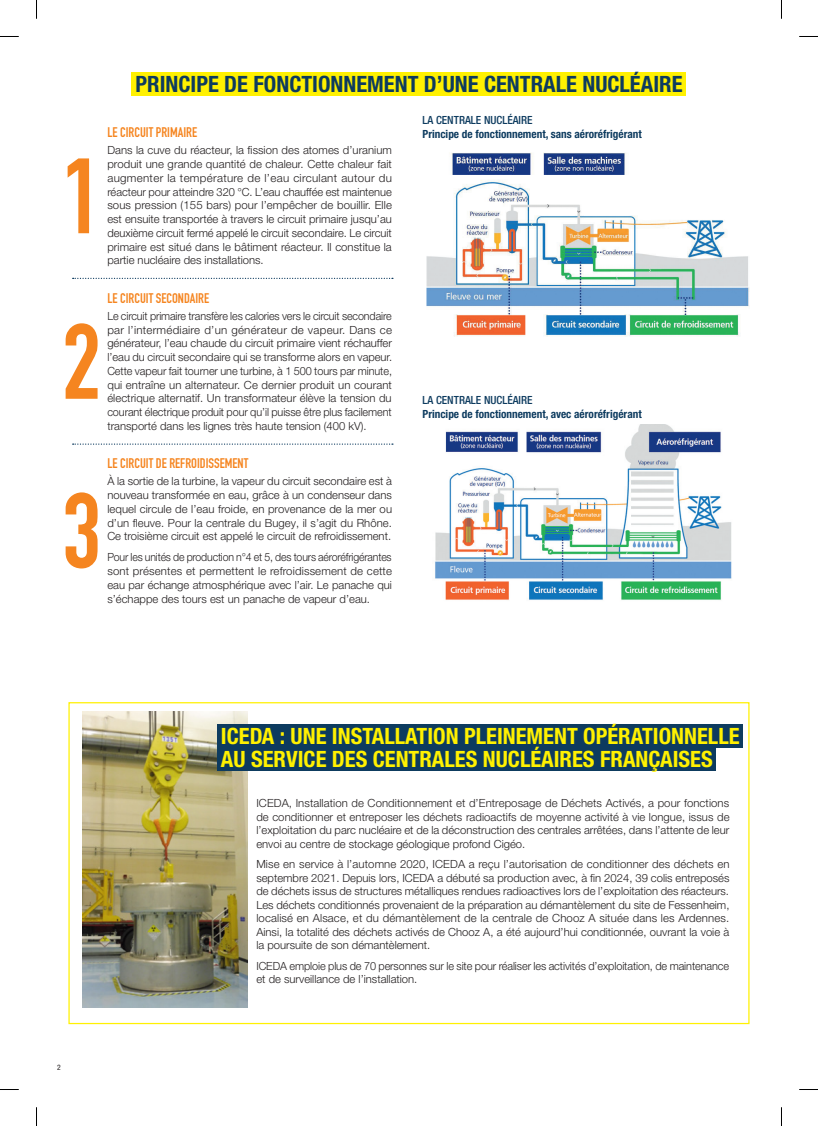
<style>
.page{position:relative;width:818px;height:1126px;background:#fff}
.page>*{position:absolute;margin:0;border:0;box-sizing:border-box;transform-origin:0 0}
.t1{font:105px "DIN Engschrift LT Pro";color:#f58520}
.t2{font:700 condensed 22.5px "Helvetica Neue LT Pro";color:#fff101}
.t3{font:700 condensed 22.5px "Helvetica Neue LT Pro";color:#0d3b5f}
.t4{font:13.75px "DIN Engschrift LT Pro";color:#f58520}
.t5{font:300 11.25px/13.8px "Helvetica Neue LT Pro";color:#231f20;text-align:justify}
.t6{font:300 11.25px/13.8px "Helvetica Neue LT Pro";color:#231f20;text-align:justify;scale:.96 1}
.t7{font:300 11.25px/13.8px "Helvetica Neue LT Pro";color:#231f20;text-align:justify;scale:.94 1}
.t8{font:700 condensed 11.25px "Helvetica Neue LT Pro";color:#0d3b5f}
.t9{font:500 condensed 11.25px "Helvetica Neue LT Pro";color:#0d3b5f}
.t10{font:condensed 7.5px "Helvetica Neue LT Pro";color:#231f20}
</style>
<div class="page">
<div style="left:132px;top:72px;width:553px;height:23px;background:#fff101"></div>
<img style="left:426px;top:152px;width:324px;height:185px">
<img style="left:435px;top:424px;width:297px;height:176px">
<svg style="left:73px;top:278px;width:320px;height:1px"></svg>
<svg style="left:73px;top:443px;width:320px;height:1px"></svg>
<img style="left:82px;top:711px;width:165px;height:296px">
<div style="left:217px;top:724px;width:525px;height:23px;background:#0d3b5f"></div>
<div style="left:217px;top:747px;width:498px;height:23px;background:#0d3b5f"></div>
<svg style="left:0;top:36px;width:19px;height:1px"></svg>
<svg style="left:799px;top:36px;width:18px;height:1px"></svg>
<svg style="left:0;top:1089px;width:19px;height:1px"></svg>
<svg style="left:799px;top:1089px;width:18px;height:1px"></svg>
<svg style="left:36px;top:0;width:1px;height:19px"></svg>
<svg style="left:36px;top:1107px;width:1px;height:18px"></svg>
<p class="t1" style="left:62px;top:135px;width:41px">1</p>
<p class="t3" style="left:135px;top:70px;width:548px">PRINCIPE DE FONCTIONNEMENT D’UNE CENTRALE NUCLÉAIRE</p>
<p class="t4" style="left:107px;top:124px;width:91px">LE CIRCUIT PRIMAIRE</p>
<p class="t5" style="left:107px;top:143px;width:286px">Dans la cuve du réacteur, la fission des atomes d’uranium produit une grande quantité de chaleur. Cette chaleur fait augmenter la température de l’eau circulant autour du réacteur pour atteindre 320 °C. L’eau chauffée est maintenue sous pression (155 bars) pour l’empêcher de bouillir. Elle est ensuite transportée à travers le circuit primaire jusqu’au deuxième circuit fermé appelé le circuit secondaire. Le circuit primaire est situé dans le bâtiment réacteur. Il constitue la partie nucléaire des installations.</p>
<p class="t9" style="left:422px;top:114px;width:111px">LA CENTRALE NUCLÉAIRE</p>
<p class="t8" style="left:422px;top:127px;width:221px">Principe de fonctionnement, sans aéroréfrigérant</p>
<p class="t1" style="left:62px;top:300px;width:41px">2</p>
<p class="t4" style="left:107px;top:290px;width:103px">LE CIRCUIT SECONDAIRE</p>
<p class="t6" style="left:107px;top:309px;width:298px">Le circuit primaire transfère les calories vers le circuit secondaire par l’intermédiaire d’un générateur de vapeur. Dans ce générateur, l’eau chaude du circuit primaire vient réchauffer l’eau du circuit secondaire qui se transforme alors en vapeur.<br>Cette vapeur fait tourner une turbine, à 1 500 tours par minute, qui entraîne un alternateur. Ce dernier produit un courant électrique alternatif. Un transformateur élève la tension du courant électrique produit pour qu’il puisse être plus facilement transporté dans les lignes très haute tension (400 kV).</p>
<p class="t1" style="left:62px;top:469px;width:41px">3</p>
<p class="t4" style="left:107px;top:455px;width:142px">LE CIRCUIT DE REFROIDISSEMENT</p>
<p class="t5" style="left:107px;top:474px;width:286px">À la sortie de la turbine, la vapeur du circuit secondaire est à nouveau transformée en eau, grâce à un condenseur dans lequel circule de l’eau froide, en provenance de la mer ou d’un fleuve. Pour la centrale du Bugey, il s’agit du Rhône.<br>Ce troisième circuit est appelé le circuit de refroidissement.</p>
<p class="t7" style="left:107px;top:550px;width:304px">Pour les unités de production n°4 et 5, des tours aéroréfrigérantes sont présentes et permettent le refroidissement de cette eau par échange atmosphérique avec l’air. Le panache qui s’échappe des tours est un panache de vapeur d’eau.</p>
<p class="t9" style="left:422px;top:393px;width:111px">LA CENTRALE NUCLÉAIRE</p>
<p class="t8" style="left:422px;top:407px;width:220px">Principe de fonctionnement, avec aéroréfrigérant</p>
<p class="t10" style="left:57px;top:1062px;width:5px">2</p>
<p class="t2" style="left:221px;top:722px;width:520px">ICEDA : UNE INSTALLATION PLEINEMENT OPÉRATIONNELLE</p>
<p class="t2" style="left:221px;top:745px;width:493px">AU SERVICE DES CENTRALES NUCLÉAIRES FRANÇAISES</p>
<p class="t5" style="left:256px;top:796px;width:474px">ICEDA, Installation de Conditionnement et d’Entreposage de Déchets Activés, a pour fonctions de conditionner et entreposer les déchets radioactifs de moyenne activité à vie longue, issus de l’exploitation du parc nucléaire et de la déconstruction des centrales arrêtées, dans l’attente de leur envoi au centre de stockage géologique profond Cigéo.</p>
<p class="t5" style="left:256px;top:857px;width:474px">Mise en service à l’automne 2020, ICEDA a reçu l’autorisation de conditionner des déchets en septembre 2021. Depuis lors, ICEDA a débuté sa production avec, à fin 2024, 39 colis entreposés de déchets issus de structures métalliques rendues radioactives lors de l’exploitation des réacteurs.<br>Les déchets conditionnés provenaient de la préparation au démantèlement du site de Fessenheim, localisé en Alsace, et du démantèlement de la centrale de Chooz A située dans les Ardennes.<br>Ainsi, la totalité des déchets activés de Chooz A, a été aujourd’hui conditionnée, ouvrant la voie à la poursuite de son démantèlement.</p>
<p class="t5" style="left:256px;top:958px;width:474px">ICEDA emploie plus de 70 personnes sur le site pour réaliser les activités d’exploitation, de maintenance et de surveillance de l’installation.</p>
</div>
